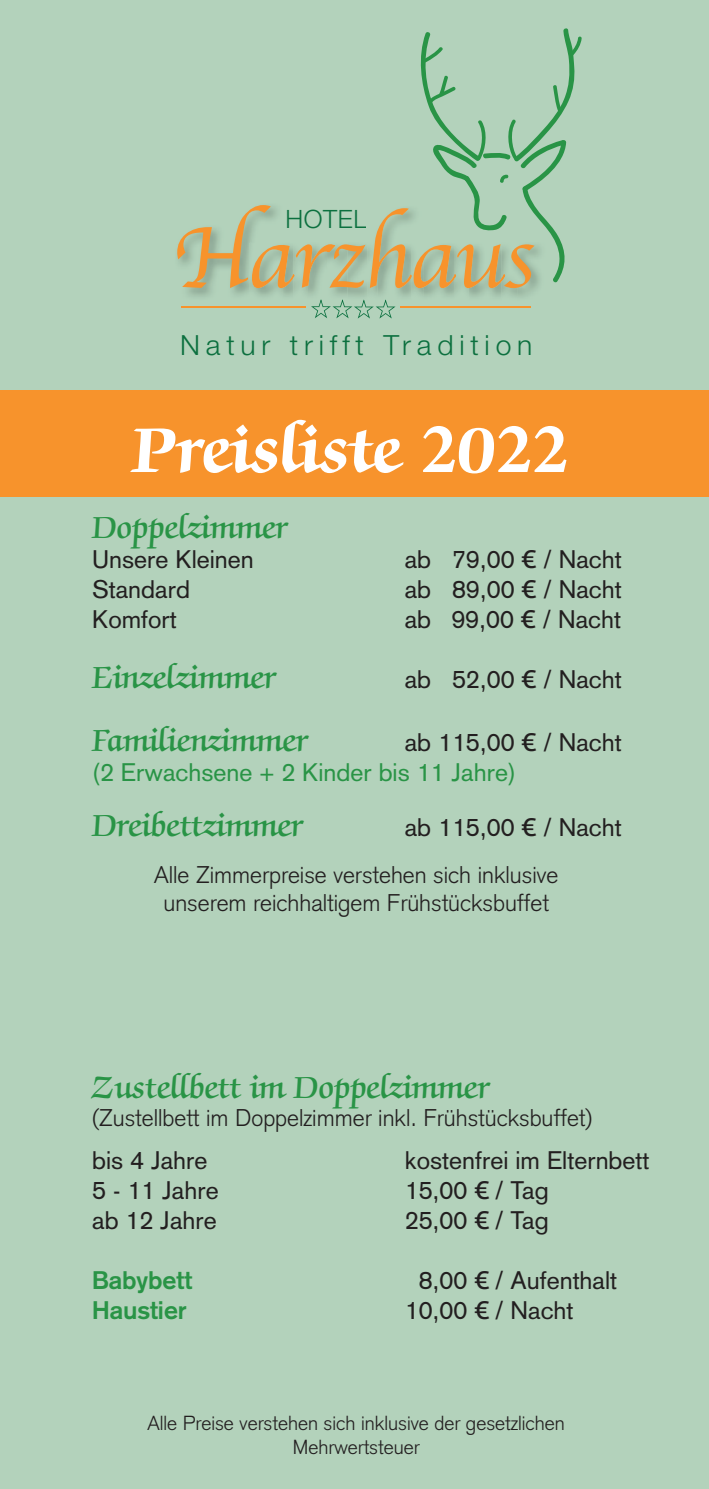
<style>
.page{position:relative;width:709px;height:1489px;background:#fff}
.page>*{position:absolute;margin:0;border:0;box-sizing:border-box;transform-origin:0 0}
.t1{font:700 72.5px "Zapf Chancery IT Cby BT";color:#fff}
.t2{font:600 35px "Zapf Chancery IT Cby BT";color:#299446}
.t3{font:300 27.75px "Helvetica Neue";letter-spacing:.205em;color:#0c703f}
.t4{font:300 25.25px "Helvetica Neue";letter-spacing:.025em;color:#0c703f}
.t5{font:25px "Akzidenz Grotesk";color:#231f20}
.t6{font:25px/30px "Akzidenz Grotesk";color:#299446}
.t7{font:700 25px "Akzidenz Grotesk";color:#299446}
.t8{font:300 23.75px/28.5px "Akzidenz Grotesk";color:#231f20;text-align:center}
.t9{font:300 20px/24px "Akzidenz Grotesk";color:#231f20;text-align:center}
.s1{font-family:"Minion Pro"}
.s2{font-family:"Aller"}
.s3{color:#231f20}
.s4{font-family:"Aller";color:#231f20}
</style>
<div class="page">
<div style="left:0;top:0;width:709px;height:1488px;background:#b3d2bb"></div>
<img style="left:293px;top:288px;width:14px;height:9px">
<img style="left:377px;top:288px;width:34px;height:8px">
<img style="left:455px;top:288px;width:14px;height:9px">
<svg style="left:311px;top:299px;width:84px;height:19px"></svg>
<hr style="left:181px;top:306px;width:125px;height:1px;background:#f7932c">
<hr style="left:400px;top:306px;width:130px;height:1px;background:#f7932c">
<svg style="left:177px;top:28px;width:405px;height:260px"></svg>
<div style="left:0;top:390px;width:709px;height:106px;background:#f7932c"></div>
<p class="t4" style="left:285px;top:210px;width:83px">HOTEL</p>
<p class="t3" style="left:180px;top:335px;width:353px">Natur trifft Tradition</p>
<h1 class="t1" style="left:132px;top:420px;width:437px">Preisliste <span class="s1">2</span>0<span class="s1">22</span></h1>
<h2 class="t2" style="left:92px;top:513px;width:197px">Doppelzimmer</h2>
<p class="t5" style="left:92px;top:550px;width:163px">Unsere Kleinen</p>
<p class="t5" style="left:405px;top:550px;width:218px">ab 79,00 <span class="s2">€</span> / Nacht</p>
<p class="t5" style="left:92px;top:580px;width:99px">Standard</p>
<p class="t5" style="left:405px;top:580px;width:218px">ab 89,00 <span class="s2">€</span> / Nacht</p>
<p class="t5" style="left:92px;top:610px;width:86px">Komfort</p>
<p class="t5" style="left:405px;top:610px;width:218px">ab 99,00 <span class="s2">€</span> / Nacht</p>
<h2 class="t2" style="left:92px;top:663px;width:185px">Einzelzimmer</h2>
<p class="t5" style="left:405px;top:670px;width:218px">ab 52,00 <span class="s2">€</span> / Nacht</p>
<h2 class="t2" style="left:92px;top:725px;width:217px">Familienzimmer</h2>
<p class="t6" style="left:92px;top:729px;width:531px;text-indent:312px"><span class="s3">ab 115,00</span> <span class="s4">€</span> <span class="s3">/ Nacht </span>(2 Erwachsene + 2 Kinder bis 11 Jahre)</p>
<h2 class="t2" style="left:92px;top:810px;width:212px">Dreibettzimmer</h2>
<p class="t5" style="left:405px;top:818px;width:218px">ab 115,00 <span class="s2">€</span> / Nacht</p>
<p class="t8" style="left:154px;top:863px;width:405px">Alle Zimmerpreise verstehen sich inklusive unserem reichhaltigem Frühstücksbuffet</p>
<h2 class="t2" style="left:92px;top:1072px;width:398px">Zustellbett im Doppelzimmer</h2>
<p class="t8" style="left:92px;top:1106px;width:502px">(Zustellbett im Doppelzimmer inkl. Frühstücksbuffet)</p>
<p class="t5" style="left:92px;top:1151px;width:117px">bis 4 Jahre</p>
<p class="t5" style="left:405px;top:1151px;width:246px">kostenfrei im Elternbett</p>
<p class="t5" style="left:92px;top:1181px;width:128px">5 - 11 Jahre</p>
<p class="t5" style="left:405px;top:1181px;width:145px">15,00 <span class="s2">€</span> / Tag</p>
<p class="t5" style="left:92px;top:1211px;width:126px">ab 12 Jahre</p>
<p class="t5" style="left:405px;top:1211px;width:145px">25,00 <span class="s2">€</span> / Tag</p>
<p class="t7" style="left:92px;top:1271px;width:102px">Babybett</p>
<p class="t5" style="left:419px;top:1271px;width:200px">8,00 <span class="s2">€</span> / Aufenthalt</p>
<p class="t7" style="left:92px;top:1301px;width:96px">Haustier</p>
<p class="t5" style="left:405px;top:1301px;width:170px">10,00 <span class="s2">€</span> / Nacht</p>
<p class="t9" style="left:148px;top:1412px;width:419px">Alle Preise verstehen sich inklusive der gesetzlichen<br>Mehrwertsteuer</p>
</div>
